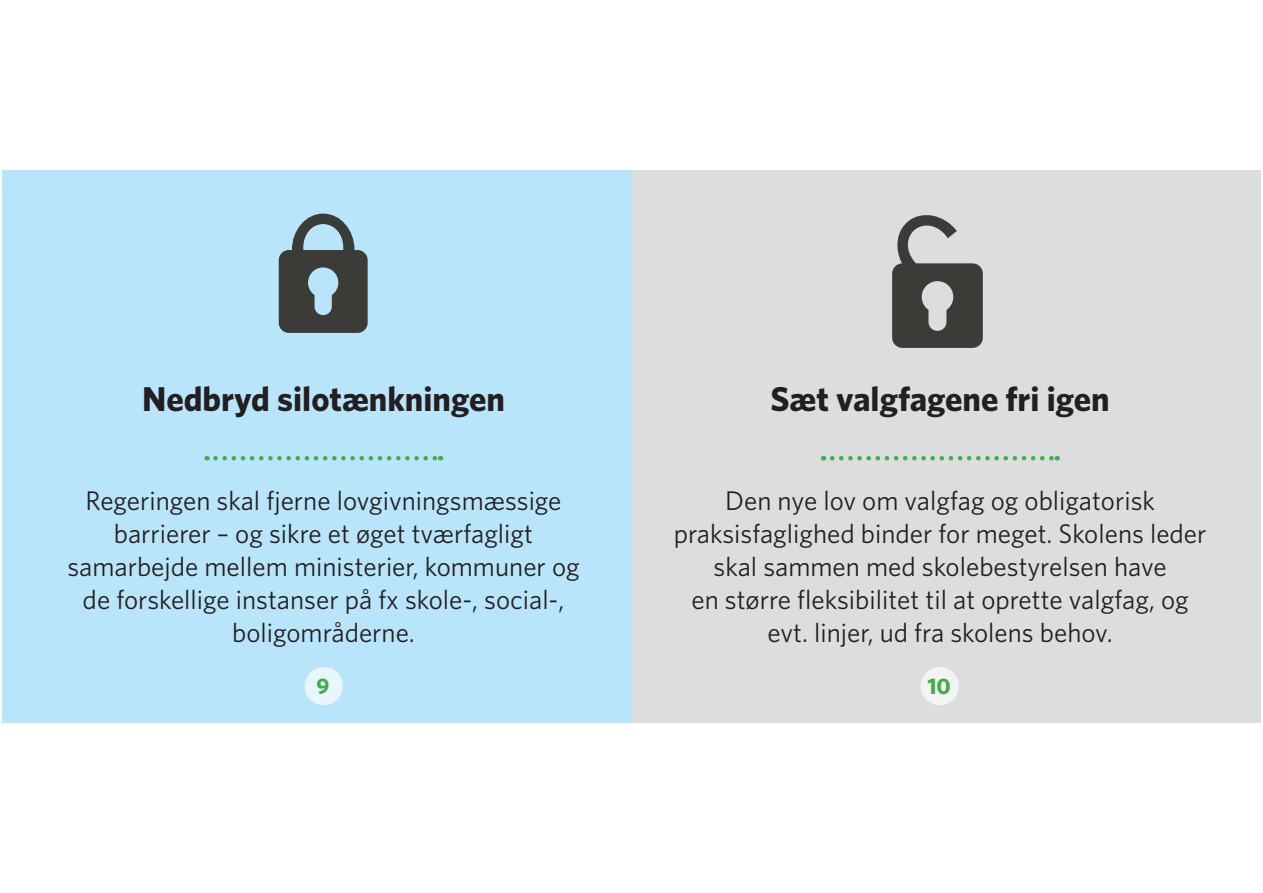
<style>
.page{position:relative;width:1263px;height:893px;background:#fff}
.page>*{position:absolute;margin:0;border:0;box-sizing:border-box;transform-origin:0 0}
.t1{font:700 34.5px "Whitney";color:#231f20}
.t2{font:27px/33px "Whitney";color:#231f20;text-align:center}
.t3{font:700 22.5px "Whitney";color:#40ae49}
</style>
<div class="page">
<div style="left:631px;top:170px;width:630px;height:553px;background:#dcdddf"></div>
<div style="left:2px;top:170px;width:629px;height:553px;background:#b9e5fa"></div>
<svg style="left:215px;top:456px;width:226px;height:4px"></svg>
<div style="left:305px;top:667px;width:38px;height:38px;background:#e9f7fd;border-radius:50%"></div>
<svg style="left:279px;top:214px;width:89px;height:119px"></svg>
<svg style="left:832px;top:456px;width:226px;height:4px"></svg>
<svg style="left:892px;top:215px;width:91px;height:133px"></svg>
<div style="left:920px;top:667px;width:39px;height:38px;background:#f4f4f5;border-radius:50%"></div>
<p class="t1" style="left:142px;top:376px;width:364px">Nedbryd silotænkningen</p>
<p class="t2" style="left:67px;top:484px;width:514px">Regeringen skal fjerne lovgivningsmæssige barrierer – og sikre et øget tværfagligt samarbejde mellem ministerier, kommuner og de forskellige instanser på fx skole-, social-, boligområderne.</p>
<p class="t3" style="left:317px;top:671px;width:14px">9</p>
<p class="t1" style="left:770px;top:376px;width:341px">Sæt valgfagene fri igen</p>
<p class="t2" style="left:674px;top:484px;width:534px">Den nye lov om valgfag og obligatorisk praksisfaglighed binder for meget. Skolens leder skal sammen med skolebestyrelsen have<br>en større fleksibilitet til at oprette valgfag, og evt. linjer, ud fra skolens behov.</p>
<p class="t3" style="left:927px;top:671px;width:25px">10</p>
</div>
